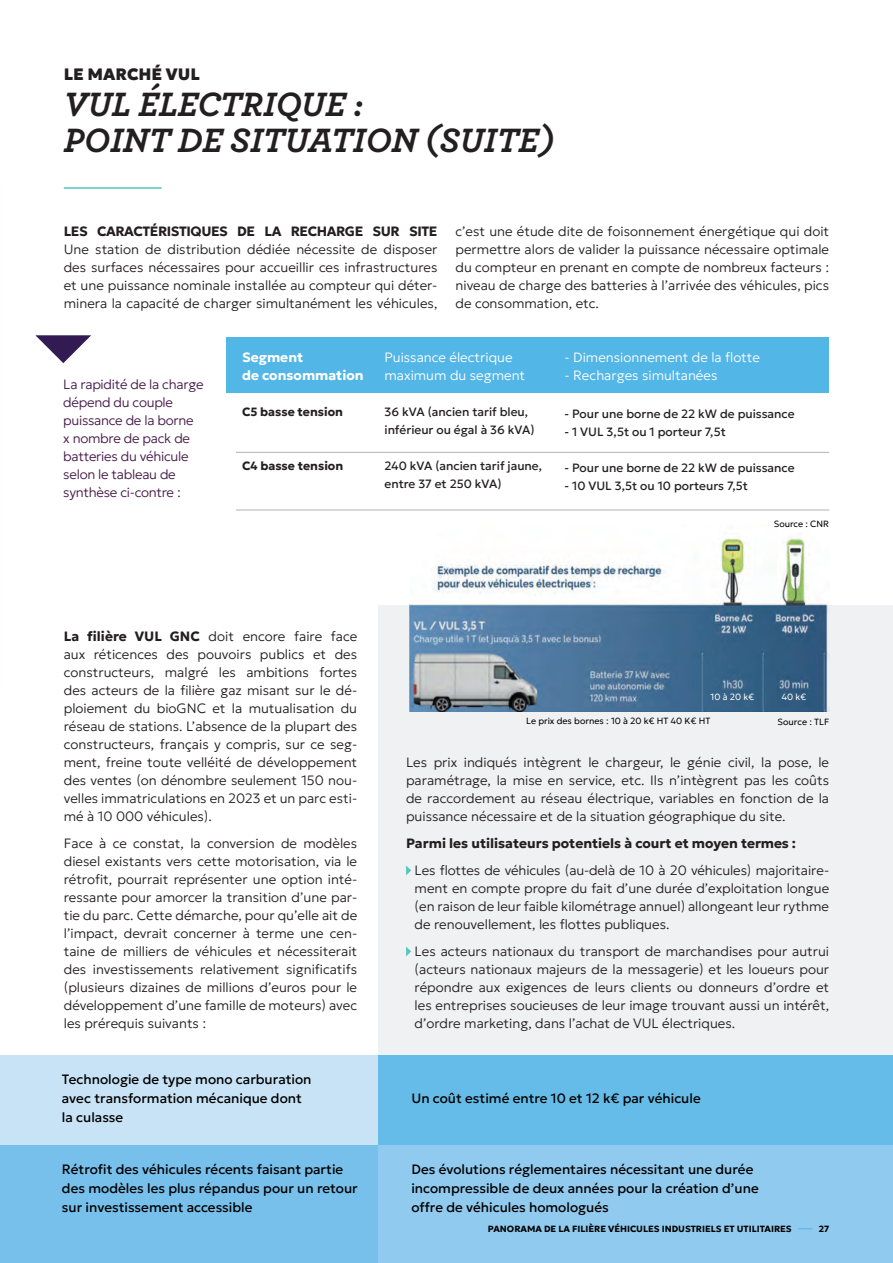
<style>
.page{position:relative;width:893px;height:1263px;background:#fff}
.page>*{position:absolute;margin:0;border:0;box-sizing:border-box;transform-origin:0 0}
.t1{font:italic 700 35.4px/36.3px "Archer";color:#231f20}
.t2{font:900 16.5px "Geologica Cursive";color:#231f20}
.t3{font:200 13.5px/18px "Geologica Cursive";color:#231f20;text-align:justify}
.t4{font:13.5px/19.2px "Geologica Cursive";color:#000}
.t5{font:200 13.5px/18px "Geologica Cursive";letter-spacing:-.02em;color:#471c4a}
.t6{font:200 13.5px/18px "Geologica Cursive";color:#fff}
.t7{font:700 13.5px "Geologica Cursive";letter-spacing:-.01em;color:#231f20}
.t8{font:700 13.5px "Geologica Cursive";letter-spacing:-.03em;color:#231f20}
.t9{font:700 13.5px/18px "Geologica Cursive";color:#fff}
.t10{font:12px/18px "Geologica Cursive";color:#231f20}
.t11{font:700 12px "Geologica Cursive";color:#231f20}
.t12{font:700 9px "Geologica Cursive";color:#000}
.t13{font:300 9px "Geologica Cursive";color:#000}
.t14{font:300 9px "Geologica Cursive";color:#fffefc}
.s1{font-weight:700}
</style>
<div class="page">
<div style="left:378px;top:605px;width:515px;height:456px;background:#f0f1f2"></div>
<hr style="left:64px;top:187px;width:98px;height:2px;background:#5ac4bf">
<svg style="left:35px;top:335px;width:56px;height:28px"></svg>
<svg style="left:406px;top:865px;width:5px;height:10px"></svg>
<svg style="left:406px;top:946px;width:5px;height:10px"></svg>
<img style="left:410px;top:527px;width:418px;height:184px">
<div style="left:226px;top:337px;width:603px;height:56px;background:#52b6e7"></div>
<hr style="left:236px;top:452px;width:142px;height:1px;background:#b0b1b5">
<hr style="left:378px;top:452px;width:180px;height:1px;background:#b0b1b5">
<hr style="left:558px;top:452px;width:271px;height:1px;background:#b0b1b5">
<hr style="left:236px;top:510px;width:142px;height:1px;background:#b0b1b5">
<hr style="left:378px;top:510px;width:180px;height:1px;background:#b0b1b5">
<hr style="left:558px;top:510px;width:271px;height:1px;background:#b0b1b5">
<div style="left:0;top:1055px;width:378px;height:90px;background:#c8e3f6"></div>
<div style="left:0;top:1145px;width:378px;height:118px;background:#76c0eb"></div>
<div style="left:378px;top:1055px;width:515px;height:90px;background:#66bce9"></div>
<div style="left:378px;top:1145px;width:515px;height:118px;background:#90caee"></div>
<svg style="left:798px;top:1228px;width:15px;height:1px"></svg>
<p class="t2" style="left:64px;top:59px;width:138px">LE MARCHÉ VUL</p>
<h1 class="t1" style="left:64px;top:83px;width:491px">VUL ÉLECTRIQUE :<br>POINT DE SITUATION (SUITE)</h1>
<p class="t8" style="left:64px;top:219px;width:375px">LES CARACTÉRISTIQUES DE LA RECHARGE SUR SITE</p>
<p class="t3" style="left:64px;top:239px;width:375px">Une station de distribution dédiée nécessite de disposer des surfaces nécessaires pour accueillir ces infrastructures et une puissance nominale installée au compteur qui déter&shy;minera la capacité de charger simultanément les véhicules,</p>
<p class="t3" style="left:455px;top:221px;width:375px">c’est une étude dite de foisonnement énergétique qui doit permettre alors de valider la puissance nécessaire optimale du compteur en prenant en compte de nombreux facteurs : niveau de charge des batteries à l’arrivée des véhicules, pics de consommation, etc.</p>
<p class="t5" style="left:63px;top:374px;width:142px">La rapidité de la charge dépend du couple puissance de la borne x nombre de pack de batteries du véhicule selon le tableau de synthèse ci-contre :</p>
<p class="t9" style="left:242px;top:348px;width:123px">Segment<br>de consommation</p>
<p class="t6" style="left:385px;top:347px;width:142px">Puissance électrique maximum du segment</p>
<p class="t6" style="left:565px;top:347px;width:197px">- Dimensionnement de la flotte</p>
<p class="t6" style="left:565px;top:365px;width:154px">- Recharges simultanées</p>
<p class="t11" style="left:242px;top:401px;width:103px">C5 basse tension</p>
<p class="t10" style="left:385px;top:402px;width:152px">36 kVA (ancien tarif bleu, inférieur ou égal à 36 kVA)</p>
<p class="t10" style="left:565px;top:404px;width:231px">- Pour une borne de 22 kW de puissance</p>
<p class="t10" style="left:565px;top:422px;width:163px">- 1 VUL 3,5t ou 1 porteur 7,5t</p>
<p class="t11" style="left:242px;top:455px;width:103px">C4 basse tension</p>
<p class="t10" style="left:385px;top:456px;width:159px">240 kVA (ancien tarif jaune, entre 37 et 250 kVA)</p>
<p class="t10" style="left:565px;top:458px;width:231px">- Pour une borne de 22 kW de puissance</p>
<p class="t10" style="left:565px;top:476px;width:185px">- 10 VUL 3,5t ou 10 porteurs 7,5t</p>
<p class="t13" style="left:774px;top:516px;width:57px">Source : CNR</p>
<p class="t3" style="left:64px;top:626px;width:295px"><span class="s1">La filière VUL GNC</span> doit encore faire face aux réticences des pouvoirs publics et des constructeurs, malgré les ambitions fortes des acteurs de la filière gaz misant sur le dé&shy;ploiement du bioGNC et la mutualisation du réseau de stations. L’absence de la plupart des constructeurs, français y compris, sur ce seg&shy;ment, freine toute velléité de développement des ventes (on dénombre seulement 150 nou&shy;velles immatriculations en 2023 et un parc esti&shy;mé à 10 000 véhicules).</p>
<p class="t3" style="left:64px;top:833px;width:295px">Face à ce constat, la conversion de modèles diesel existants vers cette motorisation, via le rétrofit, pourrait représenter une option inté&shy;ressante pour amorcer la transition d’une par&shy;tie du parc. Cette démarche, pour qu’elle ait de l’impact, devrait concerner à terme une cen&shy;taine de milliers de véhicules et nécessiterait des investissements relativement significatifs (plusieurs dizaines de millions d’euros pour le développement d’une famille de moteurs) avec les prérequis suivants :</p>
<p class="t4" style="left:62px;top:1068px;width:251px">Technologie de type mono carburation avec transformation mécanique dont la culasse</p>
<p class="t14" style="left:711px;top:689px;width:45px">10 à 20 k€</p>
<p class="t14" style="left:782px;top:689px;width:26px">40 k€</p>
<p class="t13" style="left:526px;top:713px;width:186px">Le prix des bornes : 10 à 20 k€ HT 40 K€ HT</p>
<p class="t13" style="left:778px;top:714px;width:53px">Source : TLF</p>
<p class="t3" style="left:406px;top:752px;width:425px">Les prix indiqués intègrent le chargeur, le génie civil, la pose, le paramétrage, la mise en service, etc. Ils n’intègrent pas les coûts de raccordement au réseau électrique, variables en fonction de la puissance nécessaire et de la situation géographique du site.</p>
<p class="t7" style="left:406px;top:831px;width:391px">Parmi les utilisateurs potentiels à court et moyen termes :</p>
<p class="t3" style="left:415px;top:860px;width:416px">Les flottes de véhicules (au-delà de 10 à 20 véhicules) majoritaire&shy;ment en compte propre du fait d’une durée d’exploitation longue (en raison de leur faible kilométrage annuel) allongeant leur rythme de renouvellement, les flottes publiques.</p>
<p class="t3" style="left:415px;top:941px;width:416px">Les acteurs nationaux du transport de marchandises pour autrui (acteurs nationaux majeurs de la messagerie) et les loueurs pour répondre aux exigences de leurs clients ou donneurs d’ordre et les entreprises soucieuses de leur image trouvant aussi un intérêt, d’ordre marketing, dans l’achat de VUL électriques.</p>
<p class="t4" style="left:411px;top:1087px;width:291px">Un coût estimé entre 10 et 12 k€ par véhicule</p>
<p class="t4" style="left:62px;top:1158px;width:297px">Rétrofit des véhicules récents faisant partie des modèles les plus répandus pour un retour sur investissement accessible</p>
<p class="t4" style="left:411px;top:1158px;width:349px">Des évolutions réglementaires nécessitant une durée incompressible de deux années pour la création d’une offre de véhicules homologués</p>
<p class="t12" style="left:488px;top:1221px;width:305px">PANORAMA DE LA FILIÈRE VÉHICULES INDUSTRIELS ET UTILITAIRES</p>
<p class="t12" style="left:819px;top:1221px;width:12px">27</p>
</div>
